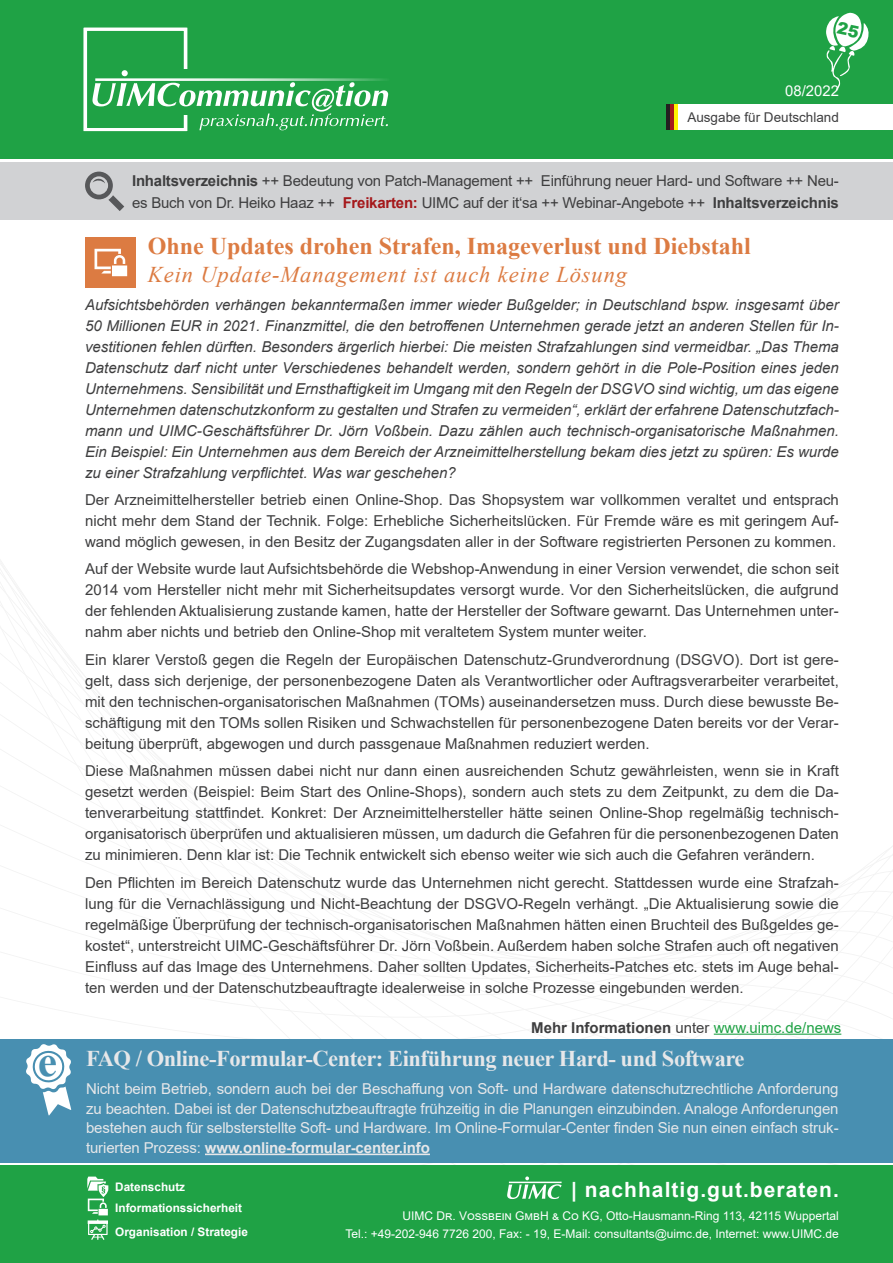
<style>
.page{position:relative;width:893px;height:1263px;background:#fff}
.page>*{position:absolute;margin:0;border:0;box-sizing:border-box;transform-origin:0 0}
.t1{font:700 43.5px "Times New Roman";color:#488fb1}
.t2{font:700 24px "Times New Roman";color:#dc7b42}
.t3{font:700 22.5px "Times New Roman";letter-spacing:-.02em;color:#e6e7e9}
.t4{font:italic 22.5px "Times New Roman";letter-spacing:.04em;color:#dc7b42}
.t5{font:700 21px "Arial";letter-spacing:.05em;color:#fff}
.t6{font:15px/21px "Arial";color:#3e3e3f;text-align:justify}
.t7{font:italic 15px/21px "Arial";color:#3e3e3f;text-align:justify}
.t8{font:15px/19.5px "Arial";letter-spacing:-.01em;color:#e6e7e9;text-align:justify}
.t9{font:700 15px "Arial";color:#3e3e3f}
.t10{font:14.85px "Arial";color:#fff}
.t11{font:13.5px "Arial";color:#3e3e3f}
.t12{font:12px/18px "Arial";color:#fff;text-align:right}
.t13{font:700 11.7px/21px "Arial";color:#fff}
.s1{font-weight:700}
.s2{font-weight:700;color:#a5181b}
.s3{font-weight:400}
.s4{font-weight:400;color:#1fa245}
</style>
<div class="page">
<svg style="left:0;top:561px;width:893px;height:604px"></svg>
<div style="left:0;top:1165px;width:893px;height:98px;background:#1fa245"></div>
<div style="left:0;top:0;width:893px;height:159px;background:#1fa245"></div>
<div style="left:0;top:163px;width:893px;height:57px;background:#d1d2d4"></div>
<div style="left:0;top:1040px;width:893px;height:123px;background:#488fb1"></div>
<hr style="left:205px;top:1153px;width:225px;height:2px;background:#e6e7e9">
<svg style="left:26px;top:1044px;width:45px;height:71px"></svg>
<svg style="left:87px;top:1176px;width:21px;height:64px"></svg>
<div style="left:85px;top:237px;width:50px;height:51px;background:#dc7b42"></div>
<svg style="left:95px;top:249px;width:32px;height:27px"></svg>
<div style="left:666px;top:105px;width:227px;height:25px;background:#fff"></div>
<hr style="left:666px;top:105px;width:4px;height:25px;background:#231f20">
<hr style="left:670px;top:105px;width:4px;height:25px;background:#a5181b">
<hr style="left:674px;top:105px;width:4px;height:25px;background:#fff101">
<svg style="left:507px;top:1176px;width:55px;height:23px"></svg>
<hr style="left:714px;top:1033px;width:127px;height:2px;background:#1fa245">
<div style="left:83px;top:28px;width:104px;height:103px;border:3px solid #fff"></div>
<div style="left:124px;top:69px;width:134px;height:46px;background:#1fa245"></div>
<hr style="left:95px;top:78px;width:295px;height:3px;background:#fff">
<svg style="left:122px;top:70px;width:6px;height:6px"></svg>
<svg style="left:92px;top:82px;width:296px;height:48px"></svg>
<svg style="left:85px;top:172px;width:39px;height:39px"></svg>
<svg style="left:826px;top:13px;width:43px;height:77px"></svg>
<h1 class="t1" style="left:38px;top:1030px;width:21px">e</h1>
<p class="t10" style="left:785px;top:80px;width:55px">08/2022</p>
<p class="t11" style="left:687px;top:108px;width:153px">Ausgabe für Deutschland</p>
<p class="t6" style="left:132px;top:169px;width:708px;line-height:22.5px"><span class="s1">Inhaltsverzeichnis</span> ++ Bedeutung von Patch-Management ++ Einführung neuer Hard- und Software ++ Neu&shy;es Buch von Dr. Heiko Haaz ++ <span class="s2">Freikarten:</span> UIMC auf der it‘sa ++ Webinar-Angebote ++ <span class="s1">Inhaltsverzeichnis</span></p>
<h2 class="t2" style="left:148px;top:228px;width:604px">Ohne Updates drohen Strafen, Imageverlust und Diebstahl</h2>
<h3 class="t4" style="left:148px;top:259px;width:481px">Kein Update-Management ist auch keine Lösung</h3>
<p class="t7" style="left:85px;top:294px;width:755px">Aufsichtsbehörden verhängen bekanntermaßen immer wieder Bußgelder; in Deutschland bspw. insgesamt über 50 Millionen EUR in 2021. Finanzmittel, die den betroffenen Unternehmen gerade jetzt an anderen Stellen für In&shy;vestitionen fehlen dürften. Besonders ärgerlich hierbei: Die meisten Strafzahlungen sind vermeidbar. „Das Thema Datenschutz darf nicht unter Verschiedenes behandelt werden, sondern gehört in die Pole-Position eines jeden Unternehmens. Sensibilität und Ernsthaftigkeit im Umgang mit den Regeln der DSGVO sind wichtig, um das eigene Unternehmen datenschutzkonform zu gestalten und Strafen zu vermeiden“, erklärt der erfahrene Datenschutzfach&shy;mann und UIMC-Geschäftsführer Dr. Jörn Voßbein. Dazu zählen auch technisch-organisatorische Maßnahmen.<br>Ein Beispiel: Ein Unternehmen aus dem Bereich der Arzneimittelherstellung bekam dies jetzt zu spüren: Es wurde zu einer Strafzahlung verpflichtet. Was war geschehen?</p>
<p class="t6" style="left:85px;top:489px;width:755px">Der Arzneimittelhersteller betrieb einen Online-Shop. Das Shopsystem war vollkommen veraltet und entsprach nicht mehr dem Stand der Technik. Folge: Erhebliche Sicherheitslücken. Für Fremde wäre es mit geringem Auf&shy;wand möglich gewesen, in den Besitz der Zugangsdaten aller in der Software registrierten Personen zu kommen.</p>
<p class="t6" style="left:85px;top:559px;width:755px">Auf der Website wurde laut Aufsichtsbehörde die Webshop-Anwendung in einer Version verwendet, die schon seit 2014 vom Hersteller nicht mehr mit Sicherheitsupdates versorgt wurde. Vor den Sicherheitslücken, die aufgrund der fehlenden Aktualisierung zustande kamen, hatte der Hersteller der Software gewarnt. Das Unternehmen unter&shy;nahm aber nichts und betrieb den Online-Shop mit veraltetem System munter weiter.</p>
<p class="t6" style="left:85px;top:649px;width:755px">Ein klarer Verstoß gegen die Regeln der Europäischen Datenschutz-Grundverordnung (DSGVO). Dort ist gere&shy;gelt, dass sich derjenige, der personenbezogene Daten als Verantwortlicher oder Auftragsverarbeiter verarbeitet, mit den technischen-organisatorischen Maßnahmen (TOMs) auseinandersetzen muss. Durch diese bewusste Be&shy;schäftigung mit den TOMs sollen Risiken und Schwachstellen für personenbezogene Daten bereits vor der Verar&shy;beitung überprüft, abgewogen und durch passgenaue Maßnahmen reduziert werden.</p>
<p class="t6" style="left:85px;top:760px;width:755px">Diese Maßnahmen müssen dabei nicht nur dann einen ausreichenden Schutz gewährleisten, wenn sie in Kraft gesetzt werden (Beispiel: Beim Start des Online-Shops), sondern auch stets zu dem Zeitpunkt, zu dem die Da&shy;tenverarbeitung stattfindet. Konkret: Der Arzneimittelhersteller hätte seinen Online-Shop regelmäßig technisch&shy;organisatorisch überprüfen und aktualisieren müssen, um dadurch die Gefahren für die personenbezogenen Daten zu minimieren. Denn klar ist: Die Technik entwickelt sich ebenso weiter wie sich auch die Gefahren verändern.</p>
<p class="t6" style="left:85px;top:872px;width:755px">Den Pflichten im Bereich Datenschutz wurde das Unternehmen nicht gerecht. Stattdessen wurde eine Strafzah&shy;lung für die Vernachlässigung und Nicht-Beachtung der DSGVO-Regeln verhängt. „Die Aktualisierung sowie die regelmäßige Überprüfung der technisch-organisatorischen Maßnahmen hätten einen Bruchteil des Bußgeldes ge&shy;kostet“, unterstreicht UIMC-Geschäftsführer Dr. Jörn Voßbein. Außerdem haben solche Strafen auch oft negativen Einfluss auf das Image des Unternehmens. Daher sollten Updates, Sicherheits-Patches etc. stets im Auge behal&shy;ten werden und der Datenschutzbeauftragte idealerweise in solche Prozesse eingebunden werden.</p>
<p class="t9" style="left:531px;top:1017px;width:312px">Mehr Informationen <span class="s3">unter</span> <span class="s4">www.uimc.de/news</span></p>
<h3 class="t3" style="left:86px;top:1042px;width:660px">FAQ / Online-Formular-Center: Einführung neuer Hard- und Software</h3>
<p class="t8" style="left:86px;top:1079px;width:754px">Nicht beim Betrieb, sondern auch bei der Beschaffung von Soft- und Hardware datenschutzrechtliche Anforderung zu beachten. Dabei ist der Datenschutzbeauftragte frühzeitig in die Planungen einzubinden. Analoge Anforderungen bestehen auch für selbsterstellte Soft- und Hardware. Im Online-Formular-Center finden Sie nun einen einfach struk&shy;turierten Prozess: <span class="s1">www.online-formular-center.info</span></p>
<p class="t13" style="left:115px;top:1177px;width:128px">Datenschutz<br>Informationssicherheit</p>
<p class="t13" style="left:115px;top:1221px;width:134px">Organisation / Strategie</p>
<h3 class="t5" style="left:571px;top:1175px;width:269px">| nachhaltig.gut.beraten.</h3>
<p class="t12" style="left:346px;top:1207px;width:495px">UIMC Dr. Vossbein GmbH &amp; Co KG, Otto-Hausmann-Ring 113, 42115 Wuppertal<br>Tel.: +49-202-946 7726 200, Fax: - 19, E-Mail: consultants@uimc.de, Internet: www.UIMC.de</p>
</div>
